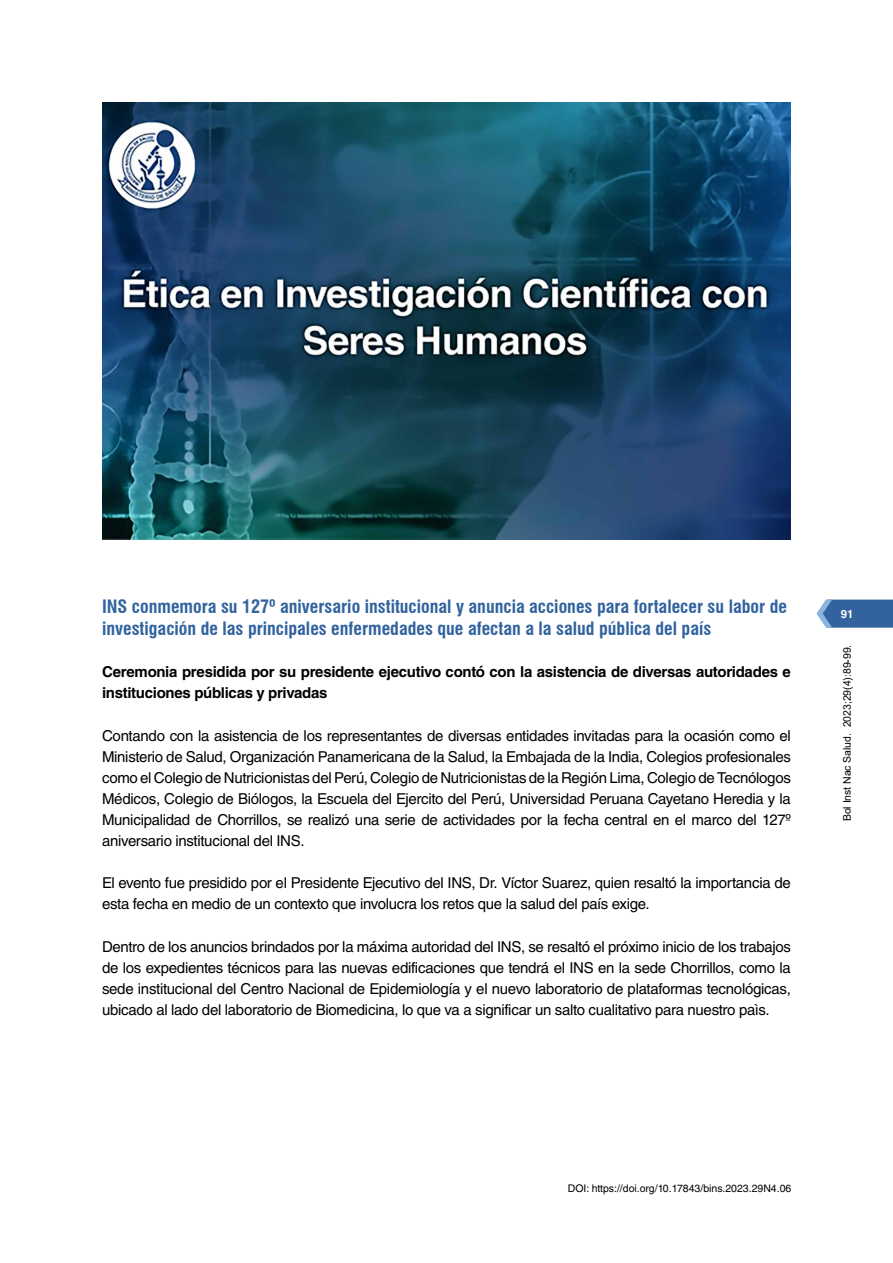
<style>
.page{position:relative;width:893px;height:1263px;background:#fff}
.page>*{position:absolute;margin:0;border:0;box-sizing:border-box;transform-origin:0 0}
.t1{font:700 condensed 18px/21.6px "Swiss 721 BT";color:#32639e}
.t2{font:15px/21px "Helvetica LT Std";letter-spacing:-.02em;color:#000;text-align:justify}
.t3{font:700 15px/21px "Helvetica LT Std";letter-spacing:-.02em;color:#000}
.t4{font:700 11.4px "Helvetica LT Std";color:#fff}
.t5{font:10.5px "Helvetica LT Std";color:#000}
.t6{font:10.5px "Arial";letter-spacing:-.005em;color:#000}
</style>
<div class="page">
<svg style="left:816px;top:600px;width:77px;height:28px;background:#4875aa"></svg>
<img style="left:102px;top:102px;width:689px;height:437px">
<p class="t1" style="left:102px;top:596px;width:686px">INS conmemora su 127º aniversario institucional y anuncia acciones para fortalecer su labor de investigación de las principales enfermedades que afectan a la salud pública del país</p>
<p class="t3" style="left:102px;top:661px;width:690px">Ceremonia presidida por su presidente ejecutivo contó con la asistencia de diversas autoridades e instituciones públicas y privadas</p>
<p class="t2" style="left:102px;top:725px;width:690px">Contando con la asistencia de los representantes de diversas entidades invitadas para la ocasión como el Ministerio de Salud, Organización Panamericana de la Salud, la Embajada de la India, Colegios profesionales como el Colegio de Nutricionistas del Perú, Colegio de Nutricionistas de la Región Lima, Colegio de Tecnólogos Médicos, Colegio de Biólogos, la Escuela del Ejercito del Perú, Universidad Peruana Cayetano Heredia y la Municipalidad de Chorrillos, se realizó una serie de actividades por la fecha central en el marco del 127º aniversario institucional del INS.</p>
<p class="t2" style="left:102px;top:872px;width:690px">El evento fue presidido por el Presidente Ejecutivo del INS, Dr. Víctor Suarez, quien resaltó la importancia de esta fecha en medio de un contexto que involucra los retos que la salud del país exige.</p>
<p class="t2" style="left:102px;top:936px;width:690px">Dentro de los anuncios brindados por la máxima autoridad del INS, se resaltó el próximo inicio de los trabajos de los expedientes técnicos para las nuevas edificaciones que tendrá el INS en la sede Chorrillos, como la sede institucional del Centro Nacional de Epidemiología y el nuevo laboratorio de plataformas tecnológicas, ubicado al lado del laboratorio de Biomedicina, lo que va a significar un salto cualitativo para nuestro paìs.</p>
<p class="t4" style="left:841px;top:607px;width:14px">91</p>
<p class="t6" style="left:840px;top:821px;width:178px;rotate:-90deg">Bol Inst Nac Salud. 2023;29(4):89-99.</p>
<p class="t5" style="left:568px;top:1182px;width:225px">DOI: https://doi.org/10.17843/bins.2023.29N4.06</p>
</div>
